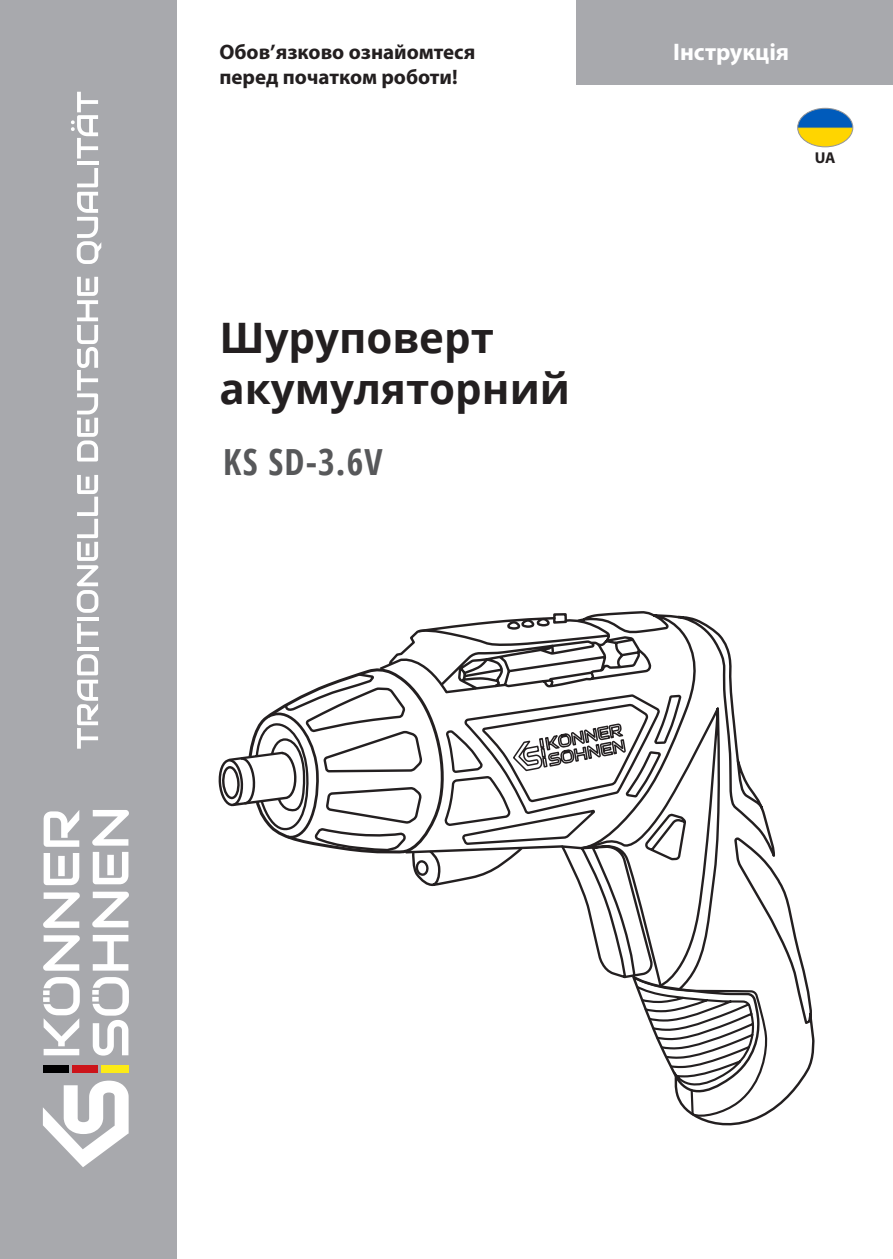
<style>
.page{position:relative;width:893px;height:1259px;background:#fff}
.page>*{position:absolute;margin:0;border:0;box-sizing:border-box;transform-origin:0 0}
.t1{font:700 42px/50.4px "Open Sans";color:#231f20}
.t2{font:700 condensed 36px "Open Sans";color:#57585a}
.t3{font:700 24px "Myriad Pro";color:#fff}
.t4{font:700 21px/25.2px "Myriad Pro";color:#231f20}
.t5{font:700 15.9px "Myriad Pro";color:#231f20}
</style>
<div class="page">
<div style="left:0;top:0;width:177px;height:1259px;background:#a8a9ad"></div>
<div style="left:577px;top:0;width:316px;height:85px;background:#a8a9ad"></div>
<svg style="left:77px;top:654px;width:21px;height:94px"></svg>
<hr style="left:77px;top:647px;width:21px;height:3px;background:#fff">
<svg style="left:77px;top:623px;width:21px;height:21px"></svg>
<svg style="left:77px;top:617px;width:21px;height:3px"></svg>
<svg style="left:77px;top:536px;width:21px;height:77px"></svg>
<svg style="left:77px;top:475px;width:21px;height:19px"></svg>
<svg style="left:77px;top:277px;width:21px;height:184px"></svg>
<svg style="left:77px;top:185px;width:24px;height:79px"></svg>
<hr style="left:77px;top:161px;width:21px;height:4px;background:#fff">
<svg style="left:71px;top:92px;width:27px;height:66px"></svg>
<svg style="left:43px;top:1080px;width:86px;height:87px"></svg>
<svg style="left:43px;top:935px;width:37px;height:35px"></svg>
<svg style="left:43px;top:892px;width:37px;height:36px"></svg>
<svg style="left:44px;top:853px;width:35px;height:32px"></svg>
<svg style="left:44px;top:810px;width:35px;height:37px"></svg>
<svg style="left:93px;top:935px;width:35px;height:35px"></svg>
<svg style="left:92px;top:891px;width:37px;height:36px"></svg>
<svg style="left:93px;top:852px;width:35px;height:32px"></svg>
<svg style="left:92px;top:810px;width:37px;height:35px"></svg>
<svg style="left:43px;top:977px;width:37px;height:78px"></svg>
<svg style="left:92px;top:977px;width:37px;height:78px"></svg>
<div style="left:43px;top:1065px;width:26px;height:8px;background:#000001"></div>
<div style="left:72px;top:1065px;width:26px;height:8px;background:#cc141a"></div>
<div style="left:101px;top:1065px;width:27px;height:8px;background:#fceb17"></div>
<img style="left:799px;top:108px;width:54px;height:39px">
<div style="left:797px;top:108px;width:56px;height:39px;border:1px solid #939598;border-radius:50%"></div>
<svg style="left:404px;top:611px;width:411px;height:515px"></svg>
<svg style="left:632px;top:975px;width:135px;height:143px"></svg>
<svg style="left:414px;top:692px;width:308px;height:300px"></svg>
<svg style="left:218px;top:665px;width:409px;height:223px"></svg>
<p class="t4" style="left:219px;top:38px;width:258px">Обов’язково ознайомтеся перед початком роботи!</p>
<p class="t3" style="left:673px;top:36px;width:118px">Інструкція</p>
<p class="t5" style="left:815px;top:147px;width:22px">UA</p>
<h1 class="t1" style="left:219px;top:312px;width:352px">Шуруповерт акумуляторний</h1>
<h2 class="t2" style="left:223px;top:436px;width:161px">KS SD-3.6V</h2>
</div>
